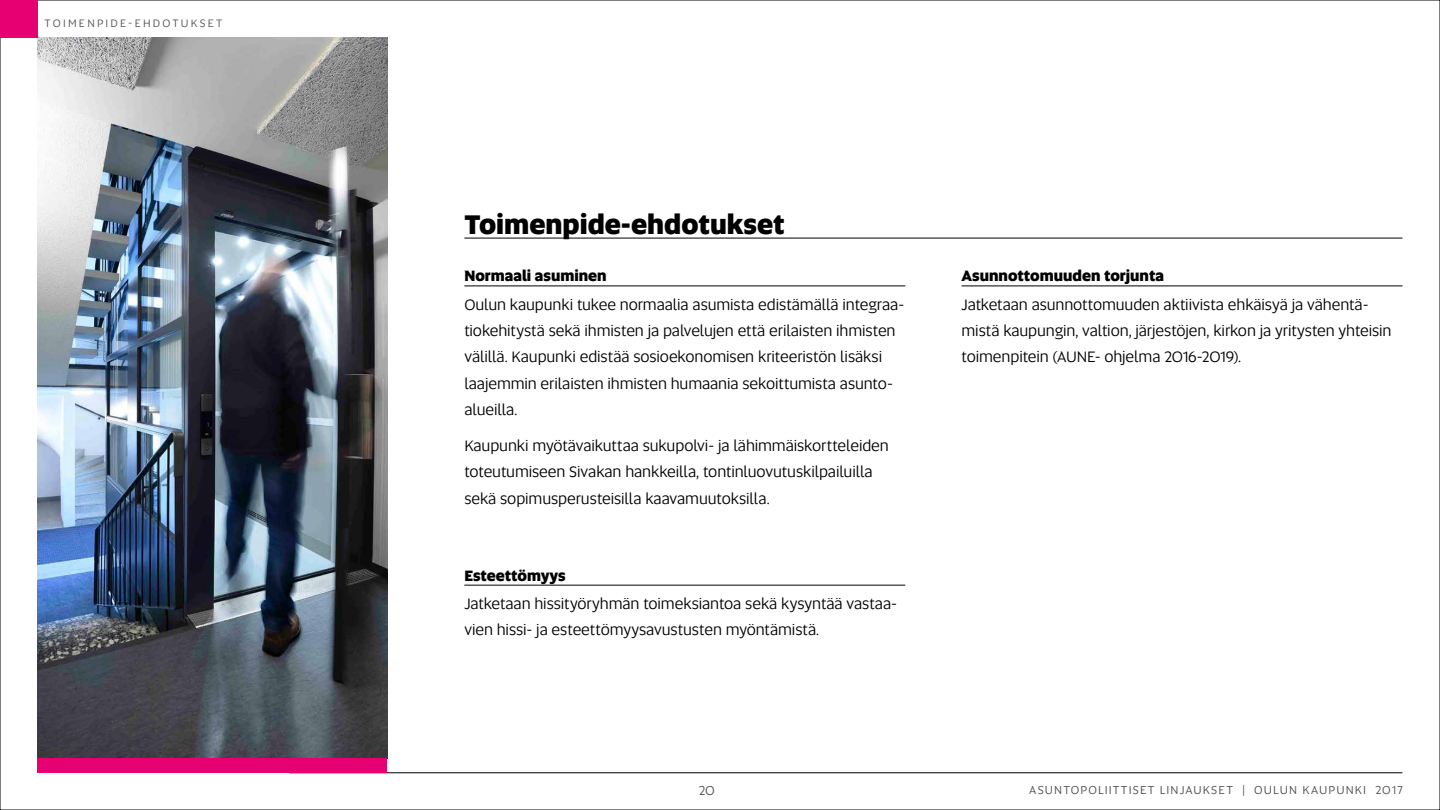
<style>
.page{position:relative;width:1440px;height:810px;background:#fff}
.page>*{position:absolute;margin:0;border:0;box-sizing:border-box;transform-origin:0 0}
.t1{font:800 27px "Altis";color:#000}
.t2{font:15.75px/26.2px "Altis";letter-spacing:-.005em;color:#000}
.t3{font:800 15px "Altis";color:#000}
.t4{font:13.5px "Altis";color:#505456}
.t5{font:12px "Altis";letter-spacing:.095em;color:#4d4d4d}
.t6{font:11.25px "Altis";letter-spacing:.2em;color:#505456}
</style>
<div class="page">
<hr style="left:290px;top:773px;width:1112px;height:1px;background:#000">
<img style="left:38px;top:38px;width:349px;height:720px">
<div style="left:0;top:0;width:38px;height:38px;background:#e60071"></div>
<div style="left:38px;top:758px;width:349px;height:15px;background:#e60071"></div>
<hr style="left:464px;top:238px;width:938px;height:1px;background:#000">
<hr style="left:464px;top:286px;width:441px;height:1px;background:#000">
<hr style="left:464px;top:585px;width:441px;height:1px;background:#000">
<hr style="left:962px;top:286px;width:440px;height:1px;background:#000">
<p class="t6" style="left:45px;top:15px;width:179px">TOIMENPIDE-EHDOTUKSET</p>
<h1 class="t1" style="left:464px;top:204px;width:322px">Toimenpide-ehdotukset</h1>
<p class="t3" style="left:464px;top:265px;width:144px">Normaali asuminen</p>
<p class="t2" style="left:464px;top:291px;width:441px">Oulun kaupunki tukee normaalia asumista edistämällä integraa&shy;tiokehitystä sekä ihmisten ja palvelujen että erilaisten ihmisten välillä. Kaupunki edistää sosioekonomisen kriteeristön lisäksi laajemmin erilaisten ihmisten humaania sekoittumista asunto&shy;alueilla.</p>
<p class="t2" style="left:464px;top:432px;width:426px">Kaupunki myötävaikuttaa sukupolvi- ja lähimmäiskortteleiden toteutumiseen Sivakan hankkeilla, tontinluovutuskilpailuilla sekä sopimusperusteisilla kaavamuutoksilla.</p>
<p class="t3" style="left:464px;top:564px;width:103px">Esteettömyys</p>
<p class="t2" style="left:464px;top:590px;width:434px">Jatketaan hissityöryhmän toimeksiantoa sekä kysyntää vastaa&shy;vien hissi- ja esteettömyysavustusten myöntämistä.</p>
<p class="t3" style="left:962px;top:265px;width:204px">Asunnottomuuden torjunta</p>
<p class="t2" style="left:962px;top:291px;width:432px">Jatketaan asunnottomuuden aktiivista ehkäisyä ja vähentä&shy;mistä kaupungin, valtion, järjestöjen, kirkon ja yritysten yhteisin toimenpitein (AUNE- ohjelma 2016-2019).</p>
<p class="t4" style="left:699px;top:781px;width:18px">20</p>
<p class="t5" style="left:1029px;top:781px;width:375px">ASUNTOPOLIITTISET LINJAUKSET | OULUN KAUPUNKI 2017</p>
</div>
